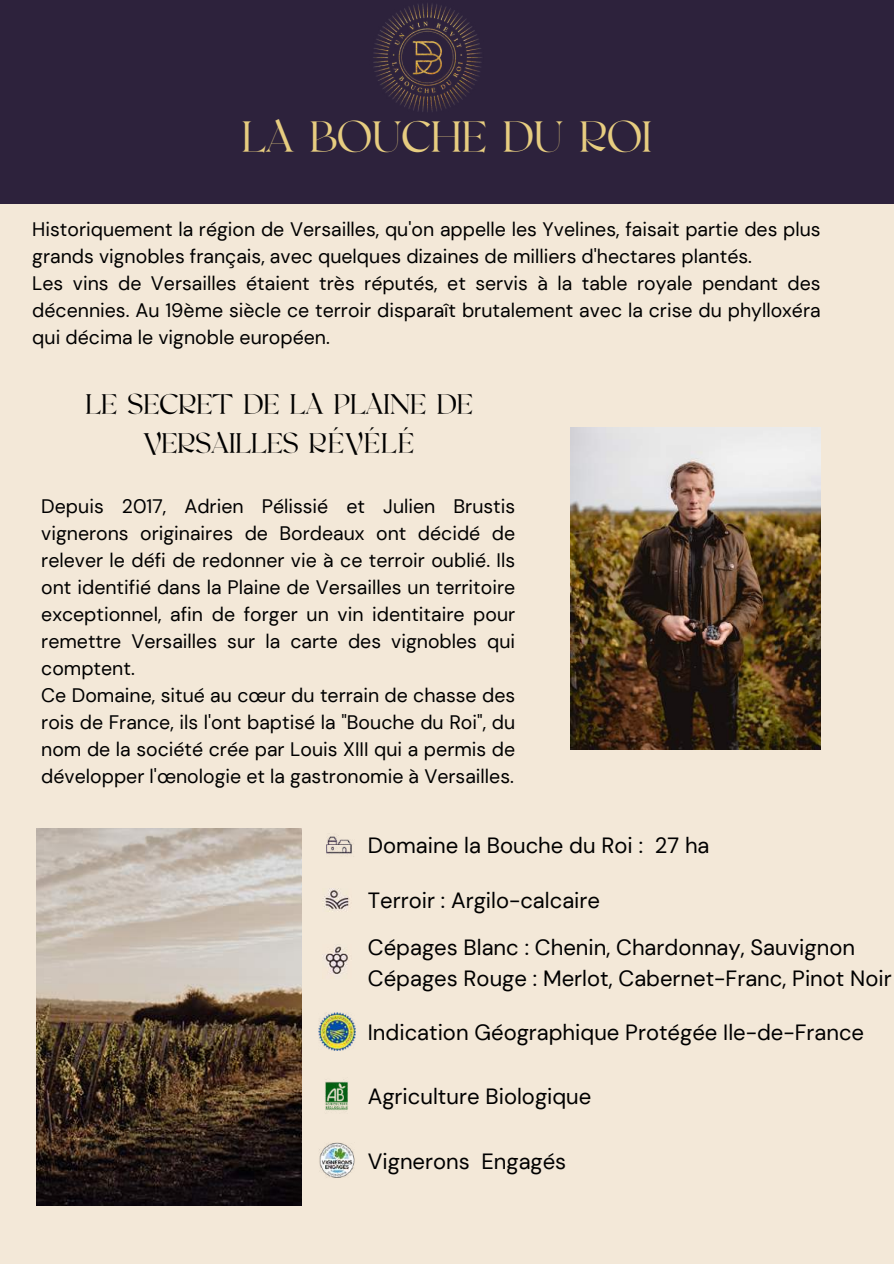
<style>
.page{position:relative;width:894px;height:1264px;background:#fff}
.page>*{position:absolute;margin:0;border:0;box-sizing:border-box;transform-origin:0 0}
.t1{font:43.65px "Valky";color:#e7cd80}
.t2{font:28.2px/39px "Valky";color:#000;text-align:center}
.t3{font:22.05px/47.1px "DM Sans";color:#000}
.t4{font:19.5px/27px "DM Sans";color:#000}
</style>
<div class="page">
<div style="left:0;top:0;width:893px;height:1263px;background:#f3e8d8"></div>
<div style="left:0;top:0;width:893px;height:204px;background:#2d223c"></div>
<img style="left:373px;top:3px;width:109px;height:109px">
<img style="left:326px;top:835px;width:27px;height:19px">
<img style="left:324px;top:888px;width:25px;height:22px">
<img style="left:322px;top:946px;width:26px;height:28px">
<img style="left:318px;top:1012px;width:37px;height:38px">
<img style="left:325px;top:1079px;width:23px;height:32px">
<img style="left:319px;top:1142px;width:36px;height:36px">
<img style="left:37px;top:828px;width:264px;height:377px">
<img style="left:570px;top:428px;width:250px;height:322px">
<h1 class="t1" style="left:242px;top:113px;width:411px">LA BOUCHE DU ROI</h1>
<p class="t4" style="left:32px;top:215px;width:789px">Historiquement la région de Versailles, qu'on appelle les Yvelines, faisait partie des plus grands vignobles français, avec quelques dizaines de milliers d'hectares plantés.<br>Les vins de Versailles étaient très réputés, et servis à la table royale pendant des décennies. Au 19ème siècle ce terroir disparaît brutalement avec la crise du phylloxéra qui décima le vignoble européen.</p>
<h2 class="t2" style="left:85px;top:385px;width:389px">LE SECRET DE LA PLAINE DE<br>VERSAILLES RÉVÉLÉ</h2>
<p class="t4" style="left:41px;top:493px;width:475px">Depuis 2017, Adrien Pélissié et Julien Brustis vignerons originaires de Bordeaux ont décidé de relever le défi de redonner vie à ce terroir oublié. Ils ont identifié dans la Plaine de Versailles un territoire exceptionnel, afin de forger un vin identitaire pour remettre Versailles sur la carte des vignobles qui comptent.<br>Ce Domaine, situé au cœur du terrain de chasse des rois de France, ils l'ont baptisé la "Bouche du Roi", du nom de la société crée par Louis XIII qui a permis de développer l'œnologie et la gastronomie à Versailles.</p>
<p class="t3" style="left:368px;top:822px;width:343px">Domaine la Bouche du Roi : 27 ha</p>
<p class="t3" style="left:368px;top:877px;width:488px">Terroir : Argilo-calcaire<br>Cépages Blanc : Chenin, Chardonnay, Sauvignon</p>
<p class="t3" style="left:368px;top:955px;width:525px">Cépages Rouge : Merlot, Cabernet-Franc, Pinot Noir</p>
<p class="t3" style="left:368px;top:1008px;width:497px">Indication Géographique Protégée Ile-de-France</p>
<p class="t3" style="left:368px;top:1072px;width:225px">Agriculture Biologique</p>
<p class="t3" style="left:368px;top:1137px;width:200px">Vignerons Engagés</p>
</div>
